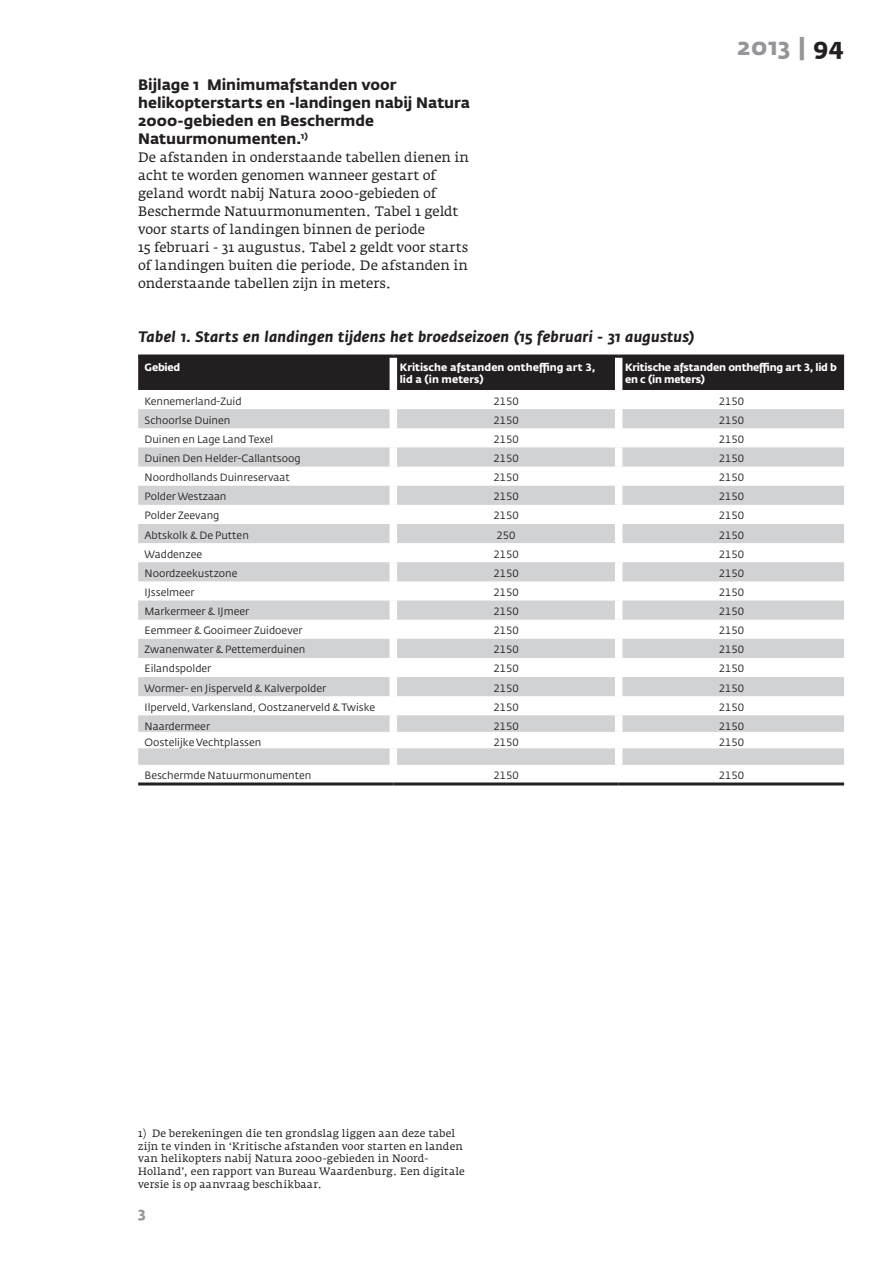
<style>
.page{position:relative;width:893px;height:1263px;background:#fff}
.page>*{position:absolute;margin:0;border:0;box-sizing:border-box;transform-origin:0 0}
.t1{font:700 24px "Fedra Sans Std";letter-spacing:.025em;color:#939598}
.t2{font:700 15px/18px "Fedra Sans Std";letter-spacing:-.005em;color:#231f20}
.t3{font:italic 700 15px "Fedra Sans Std";letter-spacing:.02em;color:#231f20}
.t4{font:700 15px "Fedra Sans Std";color:#939598}
.t5{font:13.5px/18px "Fedra Serif A Std";letter-spacing:-.005em;color:#231f20}
.t6{font:10.5px "Fedra Sans Std";color:#231f20}
.t7{font:10.5px/12.6px "Fedra Serif A Std";letter-spacing:.015em;color:#231f20}
.t8{font:700 10.5px/12.6px "Fedra Sans Std";letter-spacing:-.02em;color:#fff}
.t9{font:700 10.5px/12.6px "Fedra Sans Std";color:#fff}
.s1{color:#231f20}
</style>
<div class="page">
<div style="left:138px;top:357px;width:706px;height:33px;background:#231f20"></div>
<svg style="left:138px;top:409px;width:706px;height:356px;fill:#d7d8d9"></svg>
<div style="left:390px;top:357px;width:7px;height:33px;background:#fff"></div>
<div style="left:390px;top:409px;width:7px;height:19px;background:#fff"></div>
<div style="left:390px;top:428px;width:7px;height:19px;background:#fff"></div>
<div style="left:390px;top:447px;width:7px;height:20px;background:#fff"></div>
<div style="left:390px;top:467px;width:7px;height:19px;background:#fff"></div>
<div style="left:390px;top:486px;width:7px;height:19px;background:#fff"></div>
<div style="left:390px;top:505px;width:7px;height:19px;background:#fff"></div>
<div style="left:390px;top:524px;width:7px;height:19px;background:#fff"></div>
<div style="left:390px;top:543px;width:7px;height:19px;background:#fff"></div>
<div style="left:390px;top:562px;width:7px;height:19px;background:#fff"></div>
<div style="left:390px;top:581px;width:7px;height:19px;background:#fff"></div>
<div style="left:390px;top:600px;width:7px;height:20px;background:#fff"></div>
<div style="left:390px;top:620px;width:7px;height:19px;background:#fff"></div>
<div style="left:390px;top:639px;width:7px;height:19px;background:#fff"></div>
<div style="left:390px;top:658px;width:7px;height:19px;background:#fff"></div>
<div style="left:390px;top:677px;width:7px;height:19px;background:#fff"></div>
<div style="left:390px;top:696px;width:7px;height:19px;background:#fff"></div>
<div style="left:390px;top:715px;width:7px;height:17px;background:#fff"></div>
<div style="left:390px;top:732px;width:7px;height:16px;background:#fff"></div>
<div style="left:390px;top:748px;width:7px;height:17px;background:#fff"></div>
<div style="left:615px;top:357px;width:7px;height:33px;background:#fff"></div>
<div style="left:615px;top:409px;width:7px;height:19px;background:#fff"></div>
<div style="left:615px;top:428px;width:7px;height:19px;background:#fff"></div>
<div style="left:615px;top:447px;width:7px;height:20px;background:#fff"></div>
<div style="left:615px;top:467px;width:7px;height:19px;background:#fff"></div>
<div style="left:615px;top:486px;width:7px;height:19px;background:#fff"></div>
<div style="left:615px;top:505px;width:7px;height:19px;background:#fff"></div>
<div style="left:615px;top:524px;width:7px;height:19px;background:#fff"></div>
<div style="left:615px;top:543px;width:7px;height:19px;background:#fff"></div>
<div style="left:615px;top:562px;width:7px;height:19px;background:#fff"></div>
<div style="left:615px;top:581px;width:7px;height:19px;background:#fff"></div>
<div style="left:615px;top:600px;width:7px;height:20px;background:#fff"></div>
<div style="left:615px;top:620px;width:7px;height:19px;background:#fff"></div>
<div style="left:615px;top:639px;width:7px;height:19px;background:#fff"></div>
<div style="left:615px;top:658px;width:7px;height:19px;background:#fff"></div>
<div style="left:615px;top:677px;width:7px;height:19px;background:#fff"></div>
<div style="left:615px;top:696px;width:7px;height:19px;background:#fff"></div>
<div style="left:615px;top:715px;width:7px;height:17px;background:#fff"></div>
<div style="left:615px;top:732px;width:7px;height:16px;background:#fff"></div>
<div style="left:615px;top:748px;width:7px;height:17px;background:#fff"></div>
<hr style="left:138px;top:354px;width:255px;height:3px;background:#231f20">
<hr style="left:393px;top:354px;width:226px;height:3px;background:#231f20">
<hr style="left:619px;top:354px;width:225px;height:3px;background:#231f20">
<hr style="left:138px;top:782px;width:255px;height:3px;background:#231f20">
<hr style="left:393px;top:782px;width:226px;height:3px;background:#231f20">
<hr style="left:619px;top:782px;width:225px;height:3px;background:#231f20">
<h2 class="t2" style="left:138px;top:76px;width:333px">Bijlage 1 Minimumafstanden voor helikopterstarts en -landingen nabij Natura<br>2000-gebieden en Beschermde<br>Natuurmonumenten.<sup>1)</sup></h2>
<p class="t5" style="left:138px;top:148px;width:332px">De afstanden in onderstaande tabellen dienen in acht te worden genomen wanneer gestart of geland wordt nabij Natura 2000-gebieden of Beschermde Natuurmonumenten. Tabel 1 geldt voor starts of landingen binnen de periode<br>15 februari - 31 augustus. Tabel 2 geldt voor starts of landingen buiten die periode. De afstanden in onderstaande tabellen zijn in meters.</p>
<h2 class="t3" style="left:139px;top:327px;width:557px">Tabel 1. Starts en landingen tijdens het broedseizoen (15 februari - 31 augustus)</h2>
<h1 class="t1" style="left:737px;top:31px;width:108px">2013 | <span class="s1">94</span></h1>
<p class="t8" style="left:145px;top:360px;width:37px">Gebied</p>
<p class="t9" style="left:400px;top:360px;width:197px">Kritische afstanden ontheffing art 3, lid a (in meters)</p>
<p class="t8" style="left:625px;top:360px;width:213px">Kritische afstanden ontheffing art 3, lid b en c (in meters)</p>
<p class="t6" style="left:145px;top:395px;width:99px">Kennemerland-Zuid</p>
<p class="t6" style="left:493px;top:395px;width:27px">2150</p>
<p class="t6" style="left:719px;top:395px;width:27px">2150</p>
<p class="t6" style="left:145px;top:414px;width:87px">Schoorlse Duinen</p>
<p class="t6" style="left:493px;top:414px;width:27px">2150</p>
<p class="t6" style="left:719px;top:414px;width:27px">2150</p>
<p class="t6" style="left:145px;top:433px;width:130px">Duinen en Lage Land Texel</p>
<p class="t6" style="left:493px;top:433px;width:27px">2150</p>
<p class="t6" style="left:719px;top:433px;width:27px">2150</p>
<p class="t6" style="left:145px;top:452px;width:158px">Duinen Den Helder-Callantsoog</p>
<p class="t6" style="left:493px;top:452px;width:27px">2150</p>
<p class="t6" style="left:719px;top:452px;width:27px">2150</p>
<p class="t6" style="left:145px;top:471px;width:147px">Noordhollands Duinreservaat</p>
<p class="t6" style="left:493px;top:471px;width:27px">2150</p>
<p class="t6" style="left:719px;top:471px;width:27px">2150</p>
<p class="t6" style="left:145px;top:490px;width:83px">Polder Westzaan</p>
<p class="t6" style="left:493px;top:490px;width:27px">2150</p>
<p class="t6" style="left:719px;top:490px;width:27px">2150</p>
<p class="t6" style="left:145px;top:509px;width:76px">Polder Zeevang</p>
<p class="t6" style="left:493px;top:509px;width:27px">2150</p>
<p class="t6" style="left:719px;top:509px;width:27px">2150</p>
<p class="t6" style="left:145px;top:528px;width:106px">Abtskolk &amp; De Putten</p>
<p class="t6" style="left:497px;top:528px;width:20px">250</p>
<p class="t6" style="left:719px;top:528px;width:27px">2150</p>
<p class="t6" style="left:145px;top:548px;width:59px">Waddenzee</p>
<p class="t6" style="left:493px;top:548px;width:27px">2150</p>
<p class="t6" style="left:719px;top:548px;width:27px">2150</p>
<p class="t6" style="left:145px;top:567px;width:94px">Noordzeekustzone</p>
<p class="t6" style="left:493px;top:567px;width:27px">2150</p>
<p class="t6" style="left:719px;top:567px;width:27px">2150</p>
<p class="t6" style="left:145px;top:586px;width:52px">IJsselmeer</p>
<p class="t6" style="left:493px;top:586px;width:27px">2150</p>
<p class="t6" style="left:719px;top:586px;width:27px">2150</p>
<p class="t6" style="left:145px;top:605px;width:106px">Markermeer &amp; IJmeer</p>
<p class="t6" style="left:493px;top:605px;width:27px">2150</p>
<p class="t6" style="left:719px;top:605px;width:27px">2150</p>
<p class="t6" style="left:145px;top:624px;width:159px">Eemmeer &amp; Gooimeer Zuidoever</p>
<p class="t6" style="left:493px;top:624px;width:27px">2150</p>
<p class="t6" style="left:719px;top:624px;width:27px">2150</p>
<p class="t6" style="left:145px;top:643px;width:162px">Zwanenwater &amp; Pettemerduinen</p>
<p class="t6" style="left:493px;top:643px;width:27px">2150</p>
<p class="t6" style="left:719px;top:643px;width:27px">2150</p>
<p class="t6" style="left:145px;top:662px;width:68px">Eilandspolder</p>
<p class="t6" style="left:493px;top:662px;width:27px">2150</p>
<p class="t6" style="left:719px;top:662px;width:27px">2150</p>
<p class="t6" style="left:145px;top:681px;width:183px">Wormer- en Jisperveld &amp; Kalverpolder</p>
<p class="t6" style="left:493px;top:681px;width:27px">2150</p>
<p class="t6" style="left:719px;top:681px;width:27px">2150</p>
<p class="t6" style="left:145px;top:701px;width:232px">Ilperveld, Varkensland, Oostzanerveld &amp; Twiske</p>
<p class="t6" style="left:493px;top:701px;width:27px">2150</p>
<p class="t6" style="left:719px;top:701px;width:27px">2150</p>
<p class="t6" style="left:145px;top:720px;width:67px">Naardermeer</p>
<p class="t6" style="left:493px;top:720px;width:27px">2150</p>
<p class="t6" style="left:719px;top:720px;width:27px">2150</p>
<p class="t6" style="left:145px;top:736px;width:118px">Oostelijke Vechtplassen</p>
<p class="t6" style="left:493px;top:736px;width:27px">2150</p>
<p class="t6" style="left:719px;top:736px;width:27px">2150</p>
<p class="t6" style="left:145px;top:769px;width:168px">Beschermde Natuurmonumenten</p>
<p class="t6" style="left:493px;top:769px;width:27px">2150</p>
<p class="t6" style="left:719px;top:769px;width:27px">2150</p>
<p class="t7" style="left:138px;top:1127px;width:328px">1) De berekeningen die ten grondslag liggen aan deze tabel zijn te vinden in ‘Kritische afstanden voor starten en landen van helikopters nabij Natura 2000-gebieden in Noord-Holland’, een rapport van Bureau Waardenburg. Een digitale versie is op aanvraag beschikbaar.</p>
<h2 class="t4" style="left:138px;top:1203px;width:9px">3</h2>
</div>
